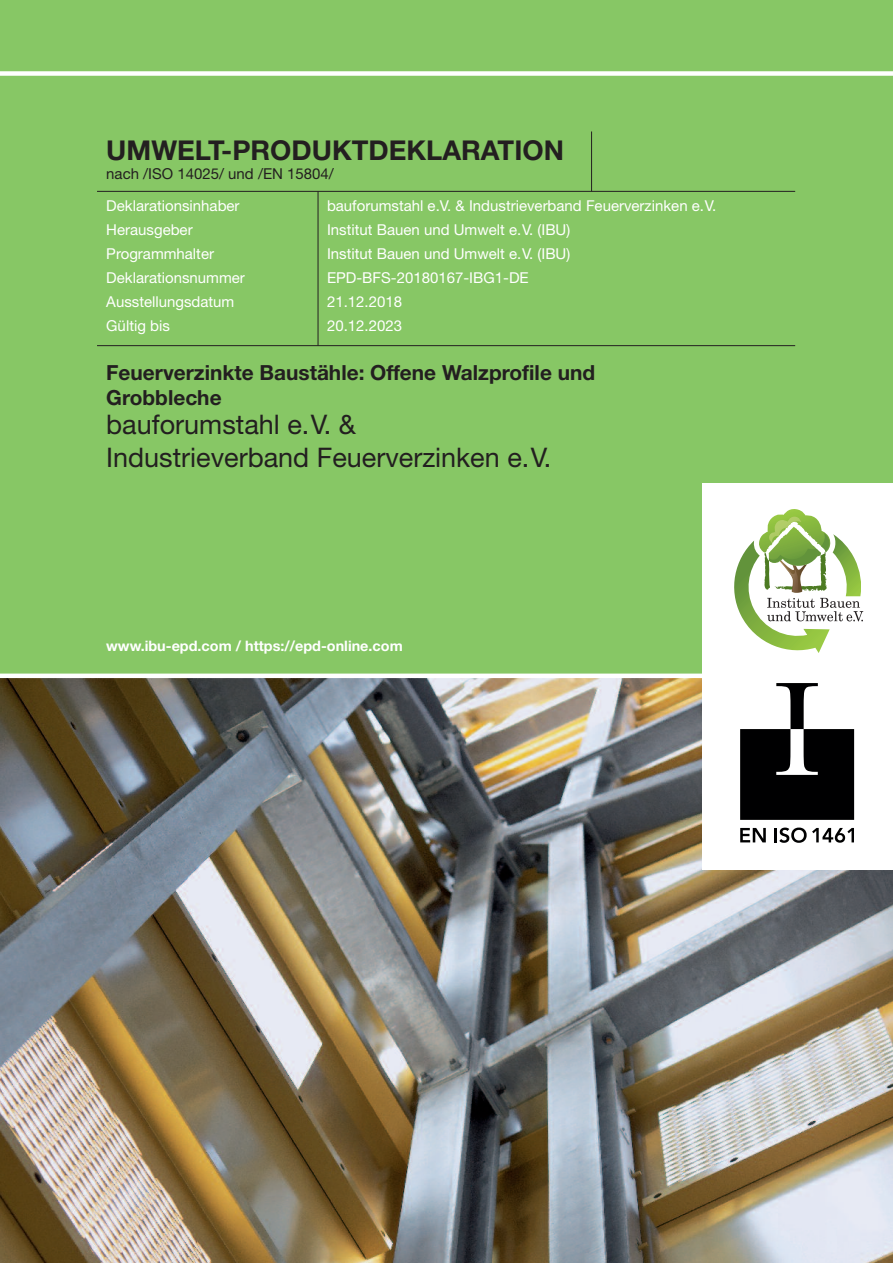
<style>
.page{position:relative;width:893px;height:1263px;background:#87c765}
.page>*{position:absolute;margin:0;border:0;box-sizing:border-box;transform-origin:0 0}
.t1{font:700 27.3px "Helvetica Neue";color:#231f20}
.t2{font:27px/32.4px "Helvetica Neue";color:#231f20}
.t3{font:700 20.85px/25px "Helvetica Neue";color:#231f20}
.t4{font:15px "Helvetica Neue";color:#fff}
.t5{font:15px "Helvetica Neue";color:#231f20}
.t6{font:700 14.4px "Helvetica Neue";color:#fff}
</style>
<div class="page">
<img style="left:0;top:678px;width:893px;height:585px">
<div style="left:702px;top:483px;width:191px;height:386px;background:#fff"></div>
<svg style="left:740px;top:828px;width:26px;height:14px"></svg>
<hr style="left:774px;top:828px;width:3px;height:14px;background:#000001">
<svg style="left:779px;top:827px;width:75px;height:16px"></svg>
<svg style="left:740px;top:683px;width:114px;height:137px"></svg>
<svg style="left:734px;top:509px;width:129px;height:144px"></svg>
<div style="left:0;top:673px;width:893px;height:5px;background:#fff"></div>
<div style="left:0;top:71px;width:893px;height:5px;background:#fff"></div>
<hr style="left:97px;top:191px;width:698px;height:1px;background:#231f20">
<hr style="left:97px;top:345px;width:698px;height:1px;background:#231f20">
<hr style="left:318px;top:191px;width:1px;height:155px;background:#231f20">
<hr style="left:591px;top:131px;width:1px;height:60px;background:#231f20">
<h1 class="t1" style="left:106px;top:140px;width:459px">UMWELT-PRODUKTDEKLARATION</h1>
<p class="t5" style="left:106px;top:169px;width:229px">nach /ISO 14025/ und /EN 15804/</p>
<p class="t4" style="left:106px;top:201px;width:135px">Deklarationsinhaber</p>
<p class="t4" style="left:327px;top:201px;width:391px">bauforumstahl e.V. &amp; Industrieverband Feuerverzinken e.V.</p>
<p class="t4" style="left:106px;top:225px;width:88px">Herausgeber</p>
<p class="t4" style="left:327px;top:225px;width:245px">Institut Bauen und Umwelt e.V. (IBU)</p>
<p class="t4" style="left:106px;top:249px;width:109px">Programmhalter</p>
<p class="t4" style="left:327px;top:249px;width:245px">Institut Bauen und Umwelt e.V. (IBU)</p>
<p class="t4" style="left:106px;top:273px;width:140px">Deklarationsnummer</p>
<p class="t4" style="left:327px;top:273px;width:203px">EPD-BFS-20180167-IBG1-DE</p>
<p class="t4" style="left:106px;top:297px;width:130px">Ausstellungsdatum</p>
<p class="t4" style="left:327px;top:297px;width:77px">21.12.2018</p>
<p class="t4" style="left:106px;top:321px;width:65px">Gültig bis</p>
<p class="t4" style="left:327px;top:321px;width:77px">20.12.2023</p>
<h3 class="t3" style="left:106px;top:362px;width:490px">Feuerverzinkte Baustähle: Offene Walzprofile und<br>Grobbleche</h3>
<h2 class="t2" style="left:106px;top:411px;width:446px">bauforumstahl e.V. &amp;<br>Industrieverband Feuerverzinken e.V.</h2>
<p class="t6" style="left:106px;top:640px;width:298px">www.ibu-epd.com / https://epd-online.com</p>
</div>
